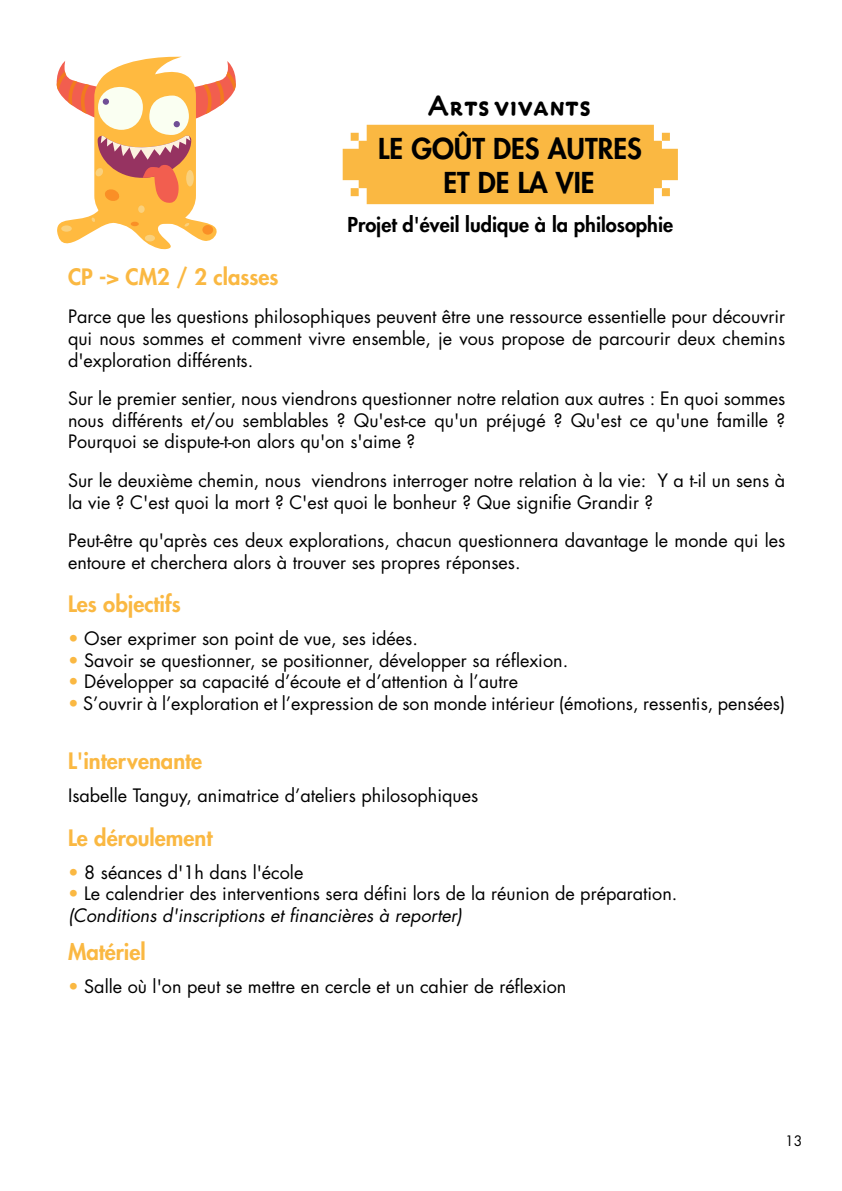
<style>
.page{position:relative;width:842px;height:1191px;background:#fff}
.page>*{position:absolute;margin:0;border:0;box-sizing:border-box;transform-origin:0 0}
.t1{font:800 28px/33.6px "Futura Std";color:#000}
.t2{font:26px "Engine Caps Bold LF";color:#000}
.t3{font:800 22px "Futura Std";color:#fab842}
.t4{font:800 20px "Futura Std";color:#000}
.t5{font:18px/21.6px "Futura Std";color:#000}
.t6{font:14px "Futura Std";color:#000}
.s1{color:#fab842}
.s2{font-style:italic}
</style>
<div class="page">
<svg style="left:56px;top:56px;width:180px;height:194px"></svg>
<svg style="left:343px;top:125px;width:335px;height:79px;background:#fabc4e"></svg>
<h2 class="t2" style="left:428px;top:88px;width:165px">Arts vivants</h2>
<h1 class="t1" style="left:443px;top:132px;width:200px;text-indent:-65px">LE GOÛT DES AUTRES<br>ET DE LA VIE</h1>
<p class="t4" style="left:347px;top:212px;width:327px">Projet d'éveil ludique à la philosophie</p>
<p class="t3" style="left:68px;top:263px;width:212px">CP -&gt; CM2 / 2 classes</p>
<p class="t5" style="left:68px;top:306px;width:719px;text-align:justify">Parce que les questions philosophiques peuvent être une ressource essentielle pour découvrir qui nous sommes et comment vivre ensemble, je vous propose de parcourir deux chemins d'exploration différents.</p>
<p class="t5" style="left:68px;top:388px;width:719px;text-align:justify">Sur le premier sentier, nous viendrons questionner notre relation aux autres : En quoi sommes nous différents et/ou semblables ? Qu'est-ce qu'un préjugé ? Qu'est ce qu'une famille ?<br>Pourquoi se dispute-t-on alors qu'on s'aime ?</p>
<p class="t5" style="left:68px;top:470px;width:719px">Sur le deuxième chemin, nous viendrons interroger notre relation à la vie: Y a t-il un sens à la vie ? C'est quoi la mort ? C'est quoi le bonheur ? Que signifie Grandir ?</p>
<p class="t5" style="left:68px;top:530px;width:719px">Peut-être qu'après ces deux explorations, chacun questionnera davantage le monde qui les entoure et cherchera alors à trouver ses propres réponses.</p>
<p class="t3" style="left:68px;top:590px;width:114px">Les objectifs</p>
<p class="t5" style="left:68px;top:628px;width:351px"><span class="s1">•</span> Oser exprimer son point de vue, ses idées.</p>
<p class="t5" style="left:68px;top:649px;width:502px"><span class="s1">•</span> Savoir se questionner, se positionner, développer sa réflexion.</p>
<p class="t5" style="left:68px;top:671px;width:452px"><span class="s1">•</span> Développer sa capacité d’écoute et d’attention à l’autre</p>
<p class="t5" style="left:68px;top:693px;width:719px"><span class="s1">•</span> S’ouvrir à l’exploration et l’expression de son monde intérieur (émotions, ressentis, pensées)</p>
<p class="t3" style="left:68px;top:747px;width:136px">L'intervenante</p>
<p class="t5" style="left:68px;top:785px;width:412px">Isabelle Tanguy, animatrice d’ateliers philosophiques</p>
<p class="t3" style="left:68px;top:823px;width:146px">Le déroulement</p>
<p class="t5" style="left:68px;top:861px;width:237px"><span class="s1">•</span> 8 séances d'1h dans l'école</p>
<p class="t5" style="left:68px;top:883px;width:611px"><span class="s1">•</span> Le calendrier des interventions sera défini lors de la réunion de préparation. <span class="s2">(Conditions d'inscriptions et financières à reporter)</span></p>
<p class="t3" style="left:68px;top:937px;width:79px">Matériel</p>
<p class="t5" style="left:68px;top:975px;width:500px"><span class="s1">•</span> Salle où l'on peut se mettre en cercle et un cahier de réflexion</p>
<p class="t6" style="left:785px;top:1131px;width:19px">13</p>
</div>
